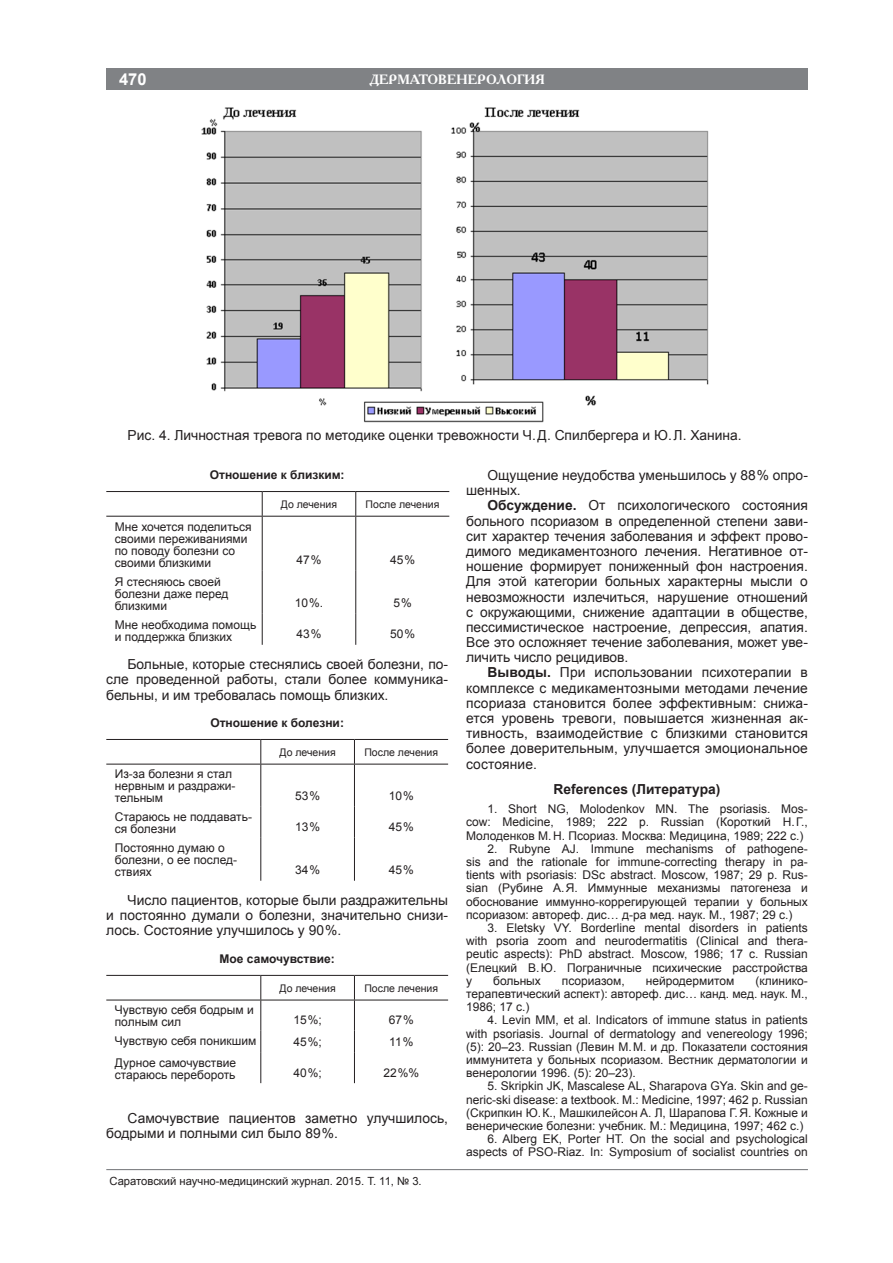
<style>
.page{position:relative;width:893px;height:1263px;background:#fff}
.page>*{position:absolute;margin:0;border:0;box-sizing:border-box;transform-origin:0 0}
.t1{font:700 16.5px "Arial";color:#fff}
.Основной_текст{font:13.8px/15.1px "Arial";color:#231f20;text-align:justify}
.Библиография{font:700 13.8px "Arial";color:#231f20}
.t2{font:700 13.5px "Academy C";color:#fff}
.Библиограф_список{font:12px/13.2px "Arial";color:#231f20;text-align:justify}
.Таблица_боковик{font:12px/12px "Arial";color:#231f20}
.Таблица_хвост{font:12px "Arial";color:#231f20}
.Таблица_заголовок{font:700 12px "Arial";color:#231f20}
.t3{font:11.25px "Arial";color:#231f20}
.Таблица_головка{font:10.5px "Arial";color:#231f20}
.s1{font-weight:700}
</style>
<div class="page">
<hr style="left:106px;top:1169px;width:702px;height:1px;background:#808285">
<div style="left:106px;top:68px;width:702px;height:21px;background:#808285"></div>
<hr style="left:262px;top:491px;width:94px;height:1px;background:#231f20">
<hr style="left:262px;top:516px;width:94px;height:1px;background:#231f20">
<hr style="left:262px;top:517px;width:1px;height:54px;background:#231f20">
<hr style="left:262px;top:571px;width:1px;height:43px;background:#231f20">
<hr style="left:262px;top:614px;width:1px;height:31px;background:#231f20">
<hr style="left:106px;top:491px;width:156px;height:1px;background:#231f20">
<svg style="left:262px;top:492px;width:1px;height:24px"></svg>
<hr style="left:106px;top:516px;width:156px;height:1px;background:#231f20">
<hr style="left:355px;top:517px;width:1px;height:54px;background:#231f20">
<hr style="left:355px;top:571px;width:1px;height:43px;background:#231f20">
<hr style="left:355px;top:614px;width:1px;height:31px;background:#231f20">
<hr style="left:356px;top:491px;width:93px;height:1px;background:#231f20">
<svg style="left:355px;top:492px;width:1px;height:24px"></svg>
<hr style="left:356px;top:516px;width:93px;height:1px;background:#231f20">
<hr style="left:261px;top:739px;width:93px;height:1px;background:#231f20">
<hr style="left:261px;top:764px;width:93px;height:1px;background:#231f20">
<hr style="left:260px;top:764px;width:1px;height:43px;background:#231f20">
<hr style="left:260px;top:807px;width:1px;height:31px;background:#231f20">
<hr style="left:260px;top:838px;width:1px;height:43px;background:#231f20">
<hr style="left:106px;top:739px;width:155px;height:1px;background:#231f20">
<svg style="left:260px;top:740px;width:1px;height:24px"></svg>
<hr style="left:106px;top:764px;width:155px;height:1px;background:#231f20">
<hr style="left:354px;top:764px;width:1px;height:43px;background:#231f20">
<hr style="left:354px;top:807px;width:1px;height:31px;background:#231f20">
<hr style="left:354px;top:838px;width:1px;height:43px;background:#231f20">
<hr style="left:354px;top:739px;width:94px;height:1px;background:#231f20">
<svg style="left:354px;top:740px;width:1px;height:24px"></svg>
<hr style="left:354px;top:764px;width:94px;height:1px;background:#231f20">
<hr style="left:261px;top:975px;width:93px;height:1px;background:#231f20">
<hr style="left:261px;top:1000px;width:93px;height:1px;background:#231f20">
<hr style="left:260px;top:1000px;width:1px;height:31px;background:#231f20">
<svg style="left:260px;top:1031px;width:1px;height:21px"></svg>
<hr style="left:260px;top:1052px;width:1px;height:31px;background:#231f20">
<hr style="left:106px;top:975px;width:155px;height:1px;background:#231f20">
<svg style="left:260px;top:976px;width:1px;height:24px"></svg>
<hr style="left:106px;top:1000px;width:155px;height:1px;background:#231f20">
<hr style="left:354px;top:1000px;width:1px;height:31px;background:#231f20">
<svg style="left:354px;top:1031px;width:1px;height:21px"></svg>
<hr style="left:354px;top:1052px;width:1px;height:31px;background:#231f20">
<hr style="left:354px;top:975px;width:94px;height:1px;background:#231f20">
<svg style="left:354px;top:976px;width:1px;height:24px"></svg>
<hr style="left:354px;top:1000px;width:94px;height:1px;background:#231f20">
<img style="left:202px;top:107px;width:507px;height:316px">
<h1 class="t1" style="left:119px;top:68px;width:29px">470</h1>
<p class="t2" style="left:369px;top:71px;width:11px">дерматовенерология</p>
<p class="Основной_текст" style="left:128px;top:428px;width:616px">Рис. 4. Личностная тревога по методике оценки тревожности Ч.Д. Спилбергера и Ю.Л. Ханина.</p>
<p class="Таблица_заголовок" style="left:210px;top:467px;width:136px">Отношение к близким:</p>
<p class="Таблица_головка" style="left:281px;top:497px;width:58px">До лечения</p>
<p class="Таблица_головка" style="left:366px;top:497px;width:75px">После лечения</p>
<p class="Таблица_боковик" style="left:115px;top:520px;width:138px">Мне хочется поделиться своими переживаниями по поводу болезни со своими близкими</p>
<p class="Таблица_хвост" style="left:296px;top:552px;width:27px">47 %</p>
<p class="Таблица_хвост" style="left:390px;top:552px;width:27px">45 %</p>
<p class="Таблица_боковик" style="left:115px;top:575px;width:115px">Я стесняюсь своей болезни даже перед близкими</p>
<p class="Таблица_хвост" style="left:295px;top:595px;width:30px">10 %.</p>
<p class="Таблица_хвост" style="left:393px;top:595px;width:20px">5 %</p>
<p class="Таблица_боковик" style="left:115px;top:618px;width:143px">Мне необходима помощь и поддержка близких</p>
<p class="Таблица_хвост" style="left:296px;top:626px;width:27px">43 %</p>
<p class="Таблица_хвост" style="left:390px;top:626px;width:27px">50 %</p>
<p class="Основной_текст" style="left:106px;top:657px;width:343px;text-indent:21px">Больные, которые стеснялись своей болезни, по&shy;сле проведенной работы, стали более коммуника&shy;бельны, и им требовалась помощь близких.</p>
<p class="Таблица_заголовок" style="left:210px;top:714px;width:135px">Отношение к болезни:</p>
<p class="Таблица_головка" style="left:279px;top:745px;width:58px">До лечения</p>
<p class="Таблица_головка" style="left:364px;top:745px;width:75px">После лечения</p>
<p class="Таблица_боковик" style="left:115px;top:768px;width:122px">Из-за болезни я стал нервным и раздражи&shy;тельным</p>
<p class="Таблица_хвост" style="left:295px;top:788px;width:27px">53 %</p>
<p class="Таблица_хвост" style="left:389px;top:788px;width:27px">10 %</p>
<p class="Таблица_боковик" style="left:115px;top:811px;width:139px">Стараюсь не поддавать&shy;ся болезни</p>
<p class="Таблица_хвост" style="left:295px;top:819px;width:27px">13 %</p>
<p class="Таблица_хвост" style="left:389px;top:819px;width:27px">45 %</p>
<p class="Таблица_боковик" style="left:115px;top:842px;width:124px">Постоянно думаю о болезни, о ее послед&shy;ствиях</p>
<p class="Таблица_хвост" style="left:295px;top:862px;width:27px">34 %</p>
<p class="Таблица_хвост" style="left:389px;top:862px;width:27px">45 %</p>
<p class="Основной_текст" style="left:106px;top:893px;width:343px;text-indent:21px">Число пациентов, которые были раздражительны и постоянно думали о болезни, значительно снизи&shy;лось. Состояние улучшилось у 90 %.</p>
<p class="Таблица_заголовок" style="left:220px;top:950px;width:117px">Мое самочувствие:</p>
<p class="Таблица_головка" style="left:279px;top:981px;width:58px">До лечения</p>
<p class="Таблица_головка" style="left:364px;top:981px;width:75px">После лечения</p>
<p class="Таблица_боковик" style="left:115px;top:1004px;width:141px">Чувствую себя бодрым и полным сил</p>
<p class="Таблица_хвост" style="left:293px;top:1012px;width:30px">15 %;</p>
<p class="Таблица_хвост" style="left:389px;top:1012px;width:27px">67 %</p>
<p class="Таблица_боковик" style="left:115px;top:1035px;width:143px">Чувствую себя поникшим</p>
<p class="Таблица_хвост" style="left:293px;top:1034px;width:30px">45 %;</p>
<p class="Таблица_хвост" style="left:389px;top:1034px;width:26px">11 %</p>
<p class="Таблица_боковик" style="left:115px;top:1057px;width:123px">Дурное самочувствие стараюсь перебороть</p>
<p class="Таблица_хвост" style="left:293px;top:1065px;width:30px">40 %;</p>
<p class="Таблица_хвост" style="left:383px;top:1065px;width:37px">22 %%</p>
<p class="Основной_текст" style="left:106px;top:1110px;width:343px;text-indent:21px">Самочувствие пациентов заметно улучшилось, бодрыми и полными сил было 89 %.</p>
<p class="t3" style="left:109px;top:1174px;width:314px">Саратовский научно-медицинский журнал. 2015. Т. 11, № 3.</p>
<p class="Основной_текст" style="left:466px;top:468px;width:343px;text-indent:21px">Ощущение неудобства уменьшилось у 88 % опро&shy;шенных.</p>
<p class="Основной_текст" style="left:466px;top:498px;width:343px;text-indent:21px"><span class="s1">Обсуждение.</span> От психологического состояния больного псориазом в определенной степени зави&shy;сит характер течения заболевания и эффект прово&shy;димого медикаментозного лечения. Негативное от&shy;ношение формирует пониженный фон настроения.<br>Для этой категории больных характерны мысли о невозможности излечиться, нарушение отношений с окружающими, снижение адаптации в обществе, пессимистическое настроение, депрессия, апатия.<br>Все это осложняет течение заболевания, может уве&shy;личить число рецидивов.</p>
<p class="Основной_текст" style="left:466px;top:665px;width:343px;text-indent:21px"><span class="s1">Выводы.</span> При использовании психотерапии в комплексе с медикаментозными методами лечение псориаза становится более эффективным: снижа&shy;ется уровень тревоги, повышается жизненная ак&shy;тивность, взаимодействие с близкими становится более доверительным, улучшается эмоциональное состояние.</p>
<p class="Библиография" style="left:554px;top:780px;width:168px">References (Литература)</p>
<p class="Библиограф_список" style="left:466px;top:802px;width:343px;text-indent:21px">1. Short NG, Molodenkov MN. The psoriasis. Mos&shy;cow: Medicine, 1989; 222 р. Russian (Короткий Н.Г., Молоденков М.Н. Псориаз. Москва: Медицина, 1989; 222 с.)</p>
<p class="Библиограф_список" style="left:466px;top:842px;width:343px;text-indent:21px">2. Rubyne AJ. Immune mechanisms of pathogene&shy;sis and the rationale for immune-correcting therapy in pa&shy;tients with psoriasis: DSc abstract. Moscow, 1987; 29 p. Rus&shy;sian (Рубине А.Я. Иммунные механизмы патогенеза и обоснование иммунно-коррегирующей терапии у больных псориазом: автореф. дис… д-ра мед. наук. М., 1987; 29 с.)</p>
<p class="Библиограф_список" style="left:466px;top:921px;width:343px;text-indent:21px">3. Eletsky VY. Borderline mental disorders in patients with psoria zoom and neurodermatitis (Clinical and thera&shy;peutic aspects): PhD abstract. Moscow, 1986; 17 c. Russian (Елецкий В.Ю. Пограничные психические расстройства у</p>
<p class="Библиограф_список" style="left:493px;top:974px;width:49px">больных</p>
<p class="Библиограф_список" style="left:562px;top:974px;width:64px">псориазом,</p>
<p class="Библиограф_список" style="left:646px;top:974px;width:90px">нейродермитом</p>
<p class="Библиограф_список" style="left:466px;top:974px;width:343px;text-indent:289px">(клинико&shy;терапевтический аспект): автореф. дис… канд. мед. наук. М., 1986; 17 с.)</p>
<p class="Библиограф_список" style="left:466px;top:1014px;width:343px;text-indent:21px">4. Levin MM, et al. Indicators of immune status in patients with psoriasis. Journal of dermatology and venereology 1996; (5): 20–23. Russian (Левин М.М. и др. Показатели состояния иммунитета у больных псориазом. Вестник дерматологии и венерологии 1996. (5): 20–23).</p>
<p class="Библиограф_список" style="left:466px;top:1080px;width:343px;text-indent:21px">5. Skripkin JK, Mascalese AL, Sharapova GYa. Skin and ge&shy;neric-ski disease: a textbook. M.: Medicine, 1997; 462 p. Russian (Скрипкин Ю.К., Машкилейсон A. Л, Шарапова Г.Я. Кожные и венерические болезни: учебник. М.: Медицина, 1997; 462 с.)</p>
<p class="Библиограф_список" style="left:466px;top:1132px;width:343px;text-align:right">6. Alberg EK, Porter HT. On the social and psychological aspects of PSO-Riaz. In: Symposium of socialist countries on</p>
</div>
